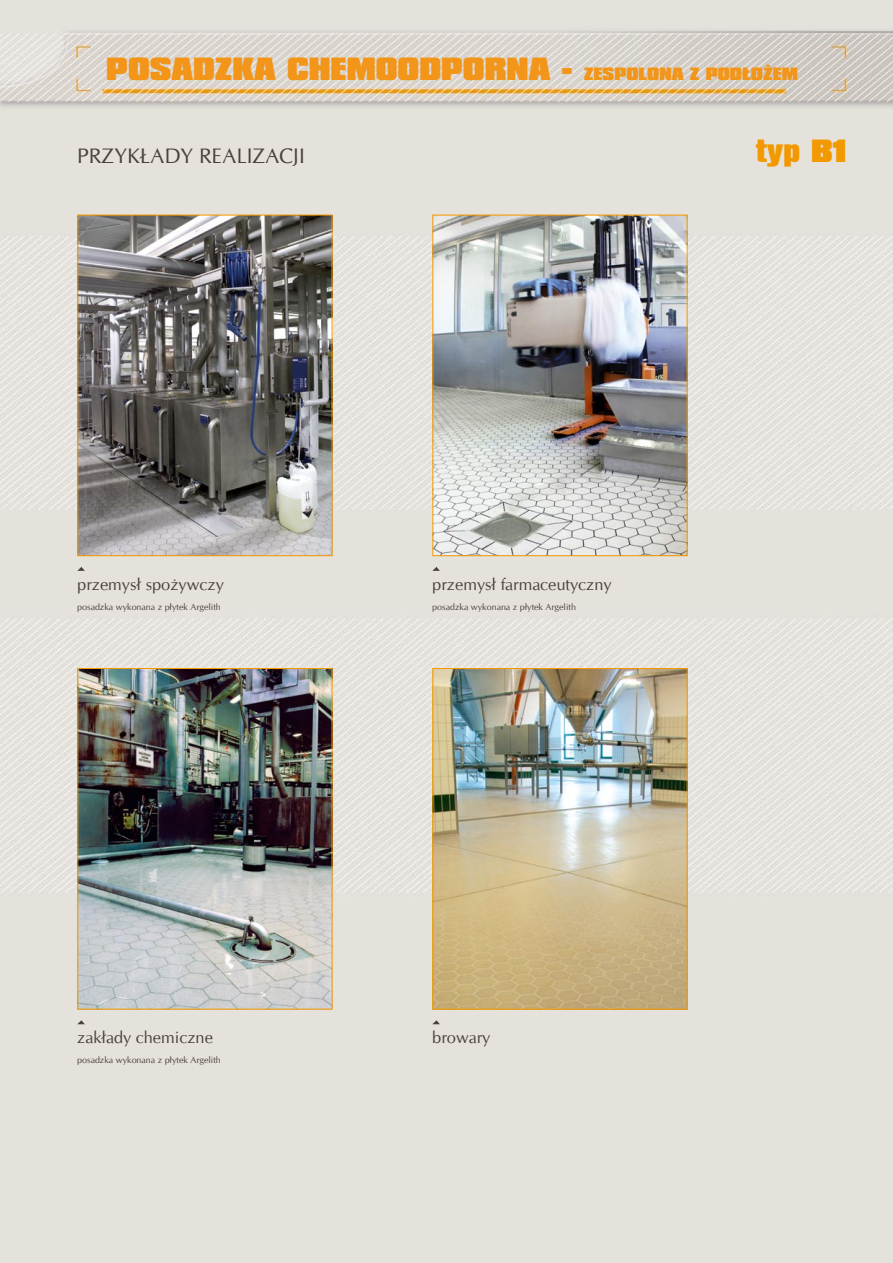
<style>
.page{position:relative;width:893px;height:1263px;background:#fff}
.page>*{position:absolute;margin:0;border:0;box-sizing:border-box;transform-origin:0 0}
.t1{font:27px "Compacta Blk PL";color:#f29518}
.t2{font:27px "Compacta Blk PL";color:#f39900}
.t3{font:21px "CG Omega CE";color:#49413c}
.t4{font:16.5px "CG Omega CE";color:#49413c}
.t5{font:9px "CG Omega CE";color:#49413c}
.s1{font-size:15px}
</style>
<div class="page">
<img style="left:0;top:0;width:893px;height:1263px">
<svg style="left:77px;top:567px;width:8px;height:4px"></svg>
<svg style="left:77px;top:1020px;width:8px;height:4px"></svg>
<svg style="left:432px;top:567px;width:8px;height:4px"></svg>
<svg style="left:432px;top:1020px;width:8px;height:4px"></svg>
<img style="left:79px;top:217px;width:252px;height:337px">
<div style="left:77px;top:215px;width:256px;height:341px;border:1px solid #f39900"></div>
<img style="left:79px;top:670px;width:252px;height:338px">
<div style="left:77px;top:668px;width:256px;height:342px;border:1px solid #f39900"></div>
<img style="left:434px;top:670px;width:252px;height:338px">
<div style="left:432px;top:668px;width:256px;height:342px;border:1px solid #f39900"></div>
<img style="left:434px;top:217px;width:252px;height:337px">
<div style="left:432px;top:215px;width:256px;height:341px;border:1px solid #f39900"></div>
<h1 class="t1" style="left:106px;top:52px;width:693px">POSADZKA CHEMOODPORNA - <span class="s1">ZESPOLONA Z PODŁOŻEM</span></h1>
<h2 class="t3" style="left:77px;top:143px;width:229px">PRZYKŁADY REALIZACJI</h2>
<h1 class="t2" style="left:756px;top:134px;width:92px">typ B1</h1>
<h3 class="t4" style="left:77px;top:574px;width:148px">przemysł spożywczy</h3>
<p class="t5" style="left:77px;top:601px;width:145px">posadzka wykonana z płytek Argelith</p>
<h3 class="t4" style="left:432px;top:574px;width:181px">przemysł farmaceutyczny</h3>
<p class="t5" style="left:432px;top:601px;width:145px">posadzka wykonana z płytek Argelith</p>
<h3 class="t4" style="left:77px;top:1028px;width:137px">zakłady chemiczne</h3>
<p class="t5" style="left:77px;top:1054px;width:145px">posadzka wykonana z płytek Argelith</p>
<h3 class="t4" style="left:432px;top:1028px;width:60px">browary</h3>
</div>
